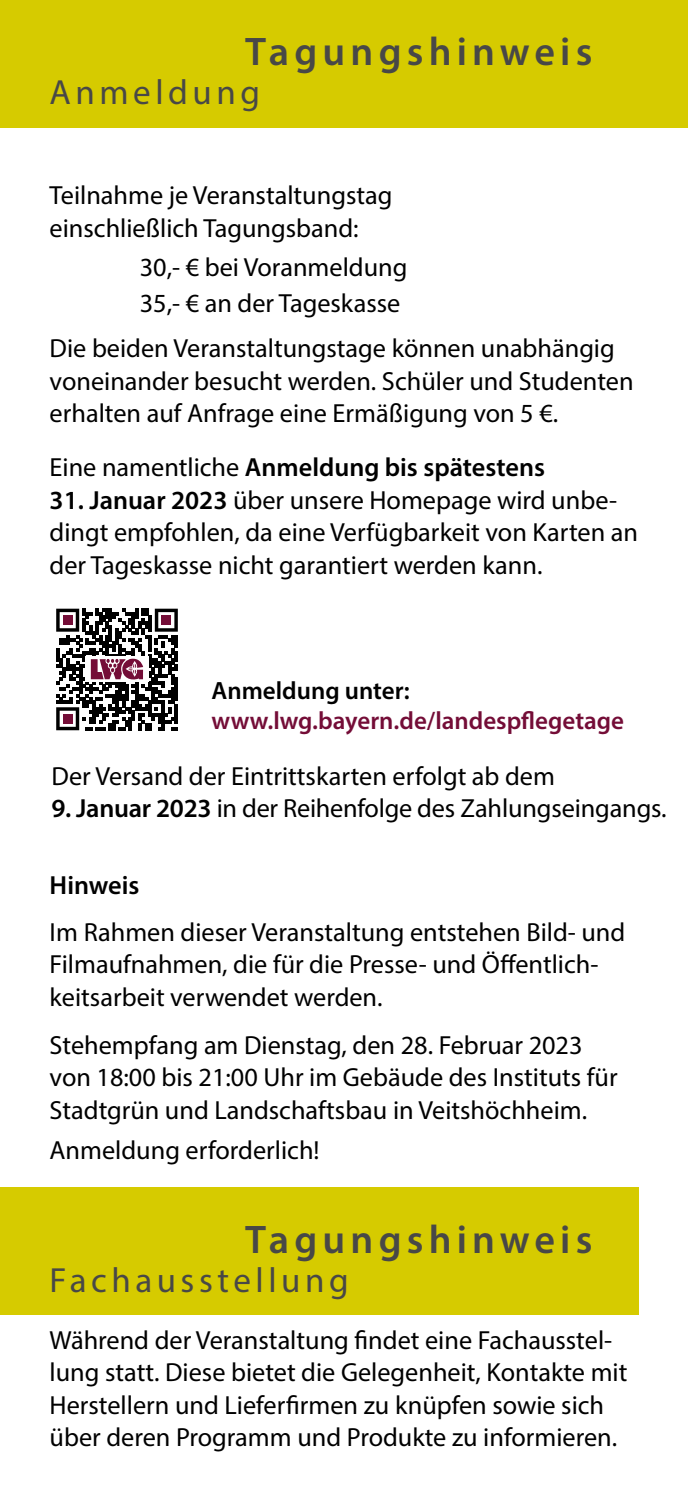
<style>
.page{position:relative;width:688px;height:1489px;background:#fff}
.page>*{position:absolute;margin:0;border:0;box-sizing:border-box;transform-origin:0 0}
.balken_1{font:600 40px "Myriad Pro";letter-spacing:.13em;color:#484847}
.balken_2{font:35px "Myriad Pro";letter-spacing:.13em;color:#484847}
.fließtext{font:26.25px/32.5px "Myriad Pro";color:#000}
.fließtext-2{font:600 26.25px "Myriad Pro";color:#000}
.organisation{font:600 25px/30px "Myriad Pro";color:#740d37}
.s1{font-weight:400}
.s2{font-weight:600}
.s3{color:#000}
</style>
<div class="page">
<div style="left:0;top:0;width:687px;height:128px;background:#d6cb00"></div>
<svg style="left:56px;top:608px;width:122px;height:122px"></svg>
<div style="left:0;top:1187px;width:638px;height:127px;background:#d6cb00"></div>
<h1 class="balken_1" style="left:245px;top:27px;width:348px">Tagungshinweis</h1>
<h2 class="balken_2" style="left:50px;top:71px;width:212px">Anmeldung</h2>
<p class="fließtext" style="left:50px;top:178px;width:344px">Teilnahme je Veranstaltungstag einschließlich Tagungsband:</p>
<p class="fließtext" style="left:140px;top:251px;width:269px">30,- € bei Voranmeldung</p>
<p class="fließtext" style="left:140px;top:287px;width:262px">35,- € an der Tageskasse</p>
<p class="fließtext" style="left:50px;top:332px;width:585px">Die beiden Veranstaltungstage können unabhängig voneinander besucht werden. Schüler und Studenten erhalten auf Anfrage eine Ermäßigung von 5 €.</p>
<p class="fließtext-2" style="left:50px;top:450px;width:496px"><span class="s1">Eine namentliche</span> Anmeldung bis spätestens</p>
<p class="fließtext" style="left:50px;top:483px;width:589px"><span class="s2">31. Januar 2023</span> über unsere Homepage wird unbe&shy;dingt empfohlen, da eine Verfügbarkeit von Karten an der Tageskasse nicht garantiert werden kann.</p>
<p class="organisation" style="left:211px;top:675px;width:414px"><span class="s3">Anmeldung unter: </span>www.lwg.bayern.de/landespflegetage</p>
<p class="fließtext" style="left:51px;top:759px;width:505px">Der Versand der Eintrittskarten erfolgt ab dem</p>
<p class="fließtext" style="left:51px;top:792px;width:616px"><span class="s2">9. Januar 2023</span> in der Reihenfolge des Zahlungseingangs.</p>
<p class="fließtext-2" style="left:50px;top:868px;width:91px">Hinweis</p>
<p class="fließtext" style="left:50px;top:915px;width:577px">Im Rahmen dieser Veranstaltung entstehen Bild- und<br>Filmaufnahmen, die für die Presse- und Öffentlich&shy;keitsarbeit verwendet werden.</p>
<p class="fließtext" style="left:50px;top:1028px;width:569px">Stehempfang am Dienstag, den 28. Februar 2023 von 18:00 bis 21:00 Uhr im Gebäude des Instituts für<br>Stadtgrün und Landschaftsbau in Veitshöchheim.</p>
<p class="fließtext" style="left:50px;top:1132px;width:271px">Anmeldung erforderlich!</p>
<h1 class="balken_1" style="left:245px;top:1213px;width:348px">Tagungshinweis</h1>
<h2 class="balken_2" style="left:50px;top:1258px;width:300px">Fachausstellung</h2>
<p class="fließtext" style="left:50px;top:1323px;width:579px">Während der Veranstaltung findet eine Fachausstel&shy;lung statt. Diese bietet die Gelegenheit, Kontakte mit Herstellern und Lieferfirmen zu knüpfen sowie sich über deren Programm und Produkte zu informieren.</p>
</div>
